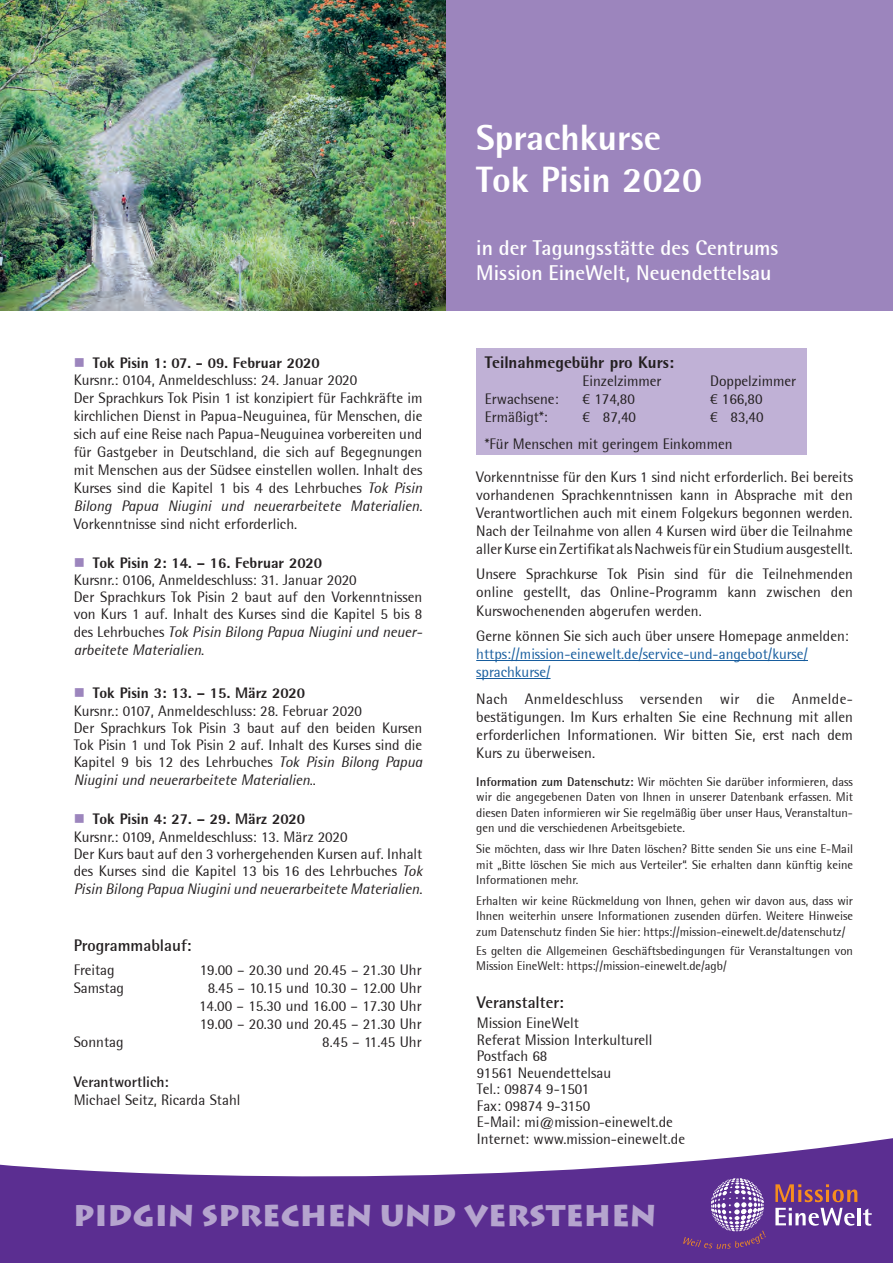
<style>
.page{position:relative;width:893px;height:1263px;background:#fff}
.page>*{position:absolute;margin:0;border:0;box-sizing:border-box;transform-origin:0 0}
.t1{font:800 36px/42px "Rotis Semi Sans";color:#fff}
.zwischenüberschrift{font:700 29.7px "Lithograph";color:#b5a4ce}
.zwischenüberschrift-2{font:700 21px "Rotis Semi Sans";color:#fff}
.Fließtext{font:700 16.5px "Rotis Semi Sans";color:#231f20}
.Fließtext-2{font:800 16.5px "Rotis Semi Sans";color:#231f20}
.Fließtext-3{font:15px/18px "Rotis Semi Sans";color:#231f20;text-align:justify}
.Fließtext-4{font:800 15px "Rotis Semi Sans";color:#231f20}
.Fließtext-5{font:15px/18px "Rotis Semi Sans";color:#175d9e}
.Fließtext-6{font:700 15px "Rotis Semi Sans";color:#231f20}
.zwischenüberschrift-3{font:12.45px/15.5px "Rotis Semi Sans";color:#231f20;text-align:justify}
.s1{color:#9c85bd}
.s2{font-style:italic}
.s3{font-weight:700}
</style>
<div class="page">
<img style="left:0;top:0;width:446px;height:310px">
<svg style="left:0;top:1138px;width:893px;height:125px;fill:#5b2e91"></svg>
<svg style="left:775px;top:1184px;width:82px;height:18px"></svg>
<svg style="left:775px;top:1208px;width:79px;height:18px"></svg>
<hr style="left:857px;top:1208px;width:3px;height:17px;background:#fff">
<svg style="left:863px;top:1208px;width:9px;height:18px"></svg>
<svg style="left:683px;top:1178px;width:83px;height:71px;background:#764f9e"></svg>
<div style="left:446px;top:0;width:447px;height:310px;background:#9c85bd"></div>
<div style="left:476px;top:349px;width:331px;height:106px;background:#c0b1d6"></div>
<hr style="left:476px;top:660px;width:332px;height:1px;background:#175d9e">
<hr style="left:476px;top:678px;width:75px;height:1px;background:#175d9e">
<p class="t1" style="left:476px;top:116px;width:227px">Sprachkurse<br>Tok Pisin 2020</p>
<p class="Fließtext-4" style="left:74px;top:353px;width:248px"><span class="s1">■</span> Tok Pisin 1: 07. - 09. Februar 2020</p>
<p class="Fließtext-3" style="left:74px;top:371px;width:285px">Kursnr.: 0104, Anmeldeschluss: 24. Januar 2020</p>
<p class="Fließtext-3" style="left:74px;top:389px;width:350px">Der Sprachkurs Tok Pisin 1 ist konzipiert für Fachkräfte im kirchlichen Dienst in Papua-Neuguinea, für Menschen, die sich auf eine Reise nach Papua-Neuguinea vorbereiten und für Gastgeber in Deutschland, die sich auf Begegnungen mit Menschen aus der Südsee einstellen wollen. Inhalt des Kurses sind die Kapitel 1 bis 4 des Lehrbuches <span class="s2">Tok Pisin Bilong Papua Niugini und neuerarbeitete Materialien</span>.<br>Vorkenntnisse sind nicht erforderlich.</p>
<p class="Fließtext-4" style="left:74px;top:553px;width:250px"><span class="s1">■</span> Tok Pisin 2: 14. – 16. Februar 2020</p>
<p class="Fließtext-3" style="left:74px;top:571px;width:285px">Kursnr.: 0106, Anmeldeschluss: 31. Januar 2020</p>
<p class="Fließtext-3" style="left:74px;top:588px;width:350px">Der Sprachkurs Tok Pisin 2 baut auf den Vorkenntnissen von Kurs 1 auf. Inhalt des Kurses sind die Kapitel 5 bis 8 des Lehrbuches <span class="s2">Tok Pisin Bilong Papua Niugini und neuer&shy;arbeitete Materialien</span>.</p>
<p class="Fließtext-4" style="left:74px;top:684px;width:233px"><span class="s1">■</span> Tok Pisin 3: 13. – 15. März 2020</p>
<p class="Fließtext-3" style="left:74px;top:701px;width:290px">Kursnr.: 0107, Anmeldeschluss: 28. Februar 2020</p>
<p class="Fließtext-3" style="left:74px;top:719px;width:350px;line-height:17.5px">Der Sprachkurs Tok Pisin 3 baut auf den beiden Kursen Tok Pisin 1 und Tok Pisin 2 auf. Inhalt des Kurses sind die Kapitel 9 bis 12 des Lehrbuches <span class="s2">Tok Pisin Bilong Papua Niugini und neuerarbeitete Materialien</span>..</p>
<p class="Fließtext-4" style="left:74px;top:810px;width:233px"><span class="s1">■</span> Tok Pisin 4: 27. – 29. März 2020</p>
<p class="Fließtext-3" style="left:74px;top:827px;width:275px">Kursnr.: 0109, Anmeldeschluss: 13. März 2020</p>
<p class="Fließtext-3" style="left:74px;top:845px;width:350px">Der Kurs baut auf den 3 vorhergehenden Kursen auf. Inhalt des Kurses sind die Kapitel 13 bis 16 des Lehrbuches <span class="s2">Tok Pisin Bilong Papua Niugini und neuerarbeitete Materialien</span>.</p>
<p class="Fließtext" style="left:74px;top:935px;width:119px">Programmablauf:</p>
<p class="Fließtext-3" style="left:74px;top:961px;width:43px">Freitag</p>
<p class="Fließtext-3" style="left:200px;top:961px;width:224px">19.00 – 20.30 und 20.45 – 21.30 Uhr</p>
<p class="Fließtext-3" style="left:74px;top:979px;width:52px">Samstag</p>
<p class="Fließtext-3" style="left:208px;top:979px;width:215px">8.45 – 10.15 und 10.30 – 12.00 Uhr</p>
<p class="Fließtext-3" style="left:199px;top:997px;width:224px">14.00 – 15.30 und 16.00 – 17.30 Uhr</p>
<p class="Fließtext-3" style="left:200px;top:1015px;width:224px">19.00 – 20.30 und 20.45 – 21.30 Uhr</p>
<p class="Fließtext-3" style="left:74px;top:1033px;width:51px">Sonntag</p>
<p class="Fließtext-3" style="left:322px;top:1033px;width:101px">8.45 – 11.45 Uhr</p>
<p class="Fließtext-6" style="left:74px;top:1072px;width:97px">Verantwortlich:</p>
<p class="Fließtext-3" style="left:74px;top:1090px;width:168px">Michael Seitz, Ricarda Stahl</p>
<p class="zwischenüberschrift-2" style="left:476px;top:235px;width:304px">in der Tagungsstätte des Centrums</p>
<p class="zwischenüberschrift-2" style="left:476px;top:260px;width:297px">Mission EineWelt, Neuendettelsau</p>
<p class="Fließtext-2" style="left:485px;top:352px;width:191px">Teilnahmegebühr pro Kurs:</p>
<p class="Fließtext-3" style="left:583px;top:372px;width:81px">Einzelzimmer</p>
<p class="Fließtext-3" style="left:710px;top:372px;width:88px">Doppelzimmer</p>
<p class="Fließtext-3" style="left:485px;top:390px;width:75px">Erwachsene:</p>
<p class="Fließtext-3" style="left:583px;top:390px;width:54px">€ 174,80</p>
<p class="Fließtext-3" style="left:710px;top:390px;width:54px">€ 166,80</p>
<p class="Fließtext-3" style="left:485px;top:408px;width:64px">Ermäßigt*:</p>
<p class="Fließtext-3" style="left:583px;top:408px;width:55px">€ 87,40</p>
<p class="Fließtext-3" style="left:710px;top:408px;width:55px">€ 83,40</p>
<p class="Fließtext-3" style="left:485px;top:435px;width:249px">*Für Menschen mit geringem Einkommen</p>
<p class="Fließtext-3" style="left:476px;top:468px;width:378px">Vorkenntnisse für den Kurs 1 sind nicht erforderlich. Bei bereits vorhandenen Sprachkenntnissen kann in Absprache mit den Verantwortlichen auch mit einem Folgekurs begonnen werden.</p>
<p class="Fließtext-3" style="left:476px;top:522px;width:378px">Nach der Teilnahme von allen 4 Kursen wird über die Teilnahme aller Kurse ein Zertifikat als Nachweis für ein Studium ausgestellt.</p>
<p class="Fließtext-3" style="left:476px;top:565px;width:378px">Unsere Sprachkurse Tok Pisin sind für die Teilnehmenden online gestellt, das Online-Programm kann zwischen den Kurswochenenden abgerufen werden.</p>
<p class="Fließtext-3" style="left:476px;top:627px;width:374px">Gerne können Sie sich auch über unsere Homepage anmelden:</p>
<p class="Fließtext-5" style="left:476px;top:645px;width:333px">https://mission-einewelt.de/service-und-angebot/kurse/ sprachkurse/</p>
<p class="Fließtext-3" style="left:476px;top:690px;width:378px">Nach Anmeldeschluss versenden wir die Anmelde&shy;bestätigungen. Im Kurs erhalten Sie eine Rechnung mit allen erforderlichen Informationen. Wir bitten Sie, erst nach dem Kurs zu überweisen.</p>
<p class="zwischenüberschrift-3" style="left:476px;top:774px;width:378px"><span class="s3">Information zum Datenschutz:</span> Wir möchten Sie darüber informieren, dass wir die angegebenen Daten von Ihnen in unserer Datenbank erfassen. Mit diesen Daten informieren wir Sie regelmäßig über unser Haus, Veranstaltun&shy;gen und die verschiedenen Arbeitsgebiete.</p>
<p class="zwischenüberschrift-3" style="left:476px;top:841px;width:378px">Sie möchten, dass wir Ihre Daten löschen? Bitte senden Sie uns eine E-Mail mit „Bitte löschen Sie mich aus Verteiler“. Sie erhalten dann künftig keine Informationen mehr.</p>
<p class="zwischenüberschrift-3" style="left:476px;top:893px;width:378px">Erhalten wir keine Rückmeldung von Ihnen, gehen wir davon aus, dass wir Ihnen weiterhin unsere Informationen zusenden dürfen. Weitere Hinweise zum Datenschutz finden Sie hier: https://mission-einewelt.de/datenschutz/</p>
<p class="zwischenüberschrift-3" style="left:476px;top:943px;width:378px">Es gelten die Allgemeinen Geschäftsbedingungen für Veranstaltungen von<br>Mission EineWelt: https://mission-einewelt.de/agb/</p>
<p class="Fließtext" style="left:477px;top:992px;width:88px">Veranstalter:</p>
<p class="Fließtext-3" style="left:477px;top:1014px;width:103px">Mission EineWelt</p>
<p class="Fließtext-3" style="left:477px;top:1031px;width:177px">Referat Mission Interkulturell</p>
<p class="Fließtext-3" style="left:477px;top:1047px;width:72px">Postfach 68</p>
<p class="Fließtext-3" style="left:477px;top:1064px;width:136px">91561 Neuendettelsau</p>
<p class="Fließtext-3" style="left:477px;top:1080px;width:114px">Tel.: 09874 9-1501</p>
<p class="Fließtext-3" style="left:477px;top:1097px;width:115px">Fax: 09874 9-3150</p>
<p class="Fließtext-3" style="left:477px;top:1113px;width:197px">E-Mail: mi@mission-einewelt.de</p>
<p class="Fließtext-3" style="left:477px;top:1130px;width:210px">Internet: www.mission-einewelt.de</p>
<p class="zwischenüberschrift" style="left:73px;top:1197px;width:585px">PIDGIN SPRECHEN UND VERSTEHEN</p>
</div>
